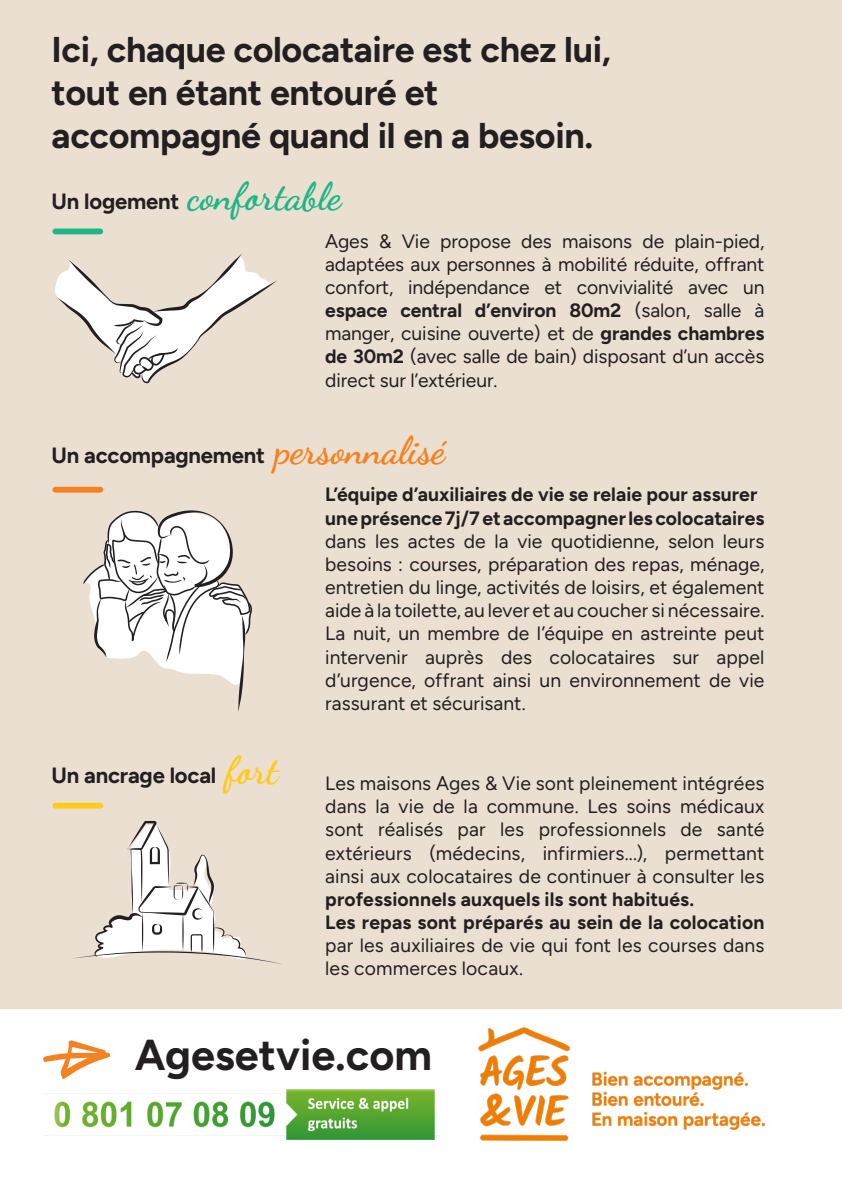
<style>
.page{position:relative;width:842px;height:1191px;background:#fff}
.page>*{position:absolute;margin:0;border:0;box-sizing:border-box;transform-origin:0 0}
.t1{font:700 43px "Figtree";color:#231f20}
.t2{font:700 38.6px "Dancing Script";color:#1eb684}
.t3{font:700 35.8px "Figtree";letter-spacing:-.01em;color:#231f20}
.t4{font:700 22px "Figtree";letter-spacing:-.01em;color:#231f20}
.t5{font:19.2px/23.2px "Figtree";letter-spacing:.005em;color:#231f20;text-align:justify}
.t6{font:700 19.2px "Figtree";letter-spacing:.005em;color:#231f20}
.s1{font-family:"Figtree";font-size:22px;color:#231f20}
.s2{font-weight:700}
.s3{font-family:"Dancing Script";font-size:38.6px;color:#f58220}
.s4{font-family:"Dancing Script";font-size:38.6px;color:#fecb1b}
</style>
<div class="page">
<div style="left:0;top:0;width:842px;height:1009px;background:#ebdfd2"></div>
<div style="left:55px;top:487px;width:45px;height:5px;background:#f58220"></div>
<svg style="left:83px;top:510px;width:169px;height:200px"></svg>
<div style="left:55px;top:228px;width:45px;height:6px;background:#1eb684"></div>
<svg style="left:55px;top:253px;width:222px;height:131px"></svg>
<div style="left:55px;top:802px;width:45px;height:6px;background:#fecb1b"></div>
<svg style="left:73px;top:821px;width:208px;height:143px"></svg>
<img style="left:478px;top:1027px;width:288px;height:114px">
<img style="left:44px;top:1089px;width:395px;height:50px">
<svg style="left:43px;top:1040px;width:67px;height:39px"></svg>
<p class="t3" style="left:52px;top:28px;width:561px">Ici, chaque colocataire est chez lui,</p>
<p class="t3" style="left:52px;top:71px;width:388px">tout en étant entouré et</p>
<p class="t3" style="left:52px;top:114px;width:543px">accompagné quand il en a besoin.</p>
<p class="t2" style="left:52px;top:167px;width:291px"><span class="s1">Un logement</span> confortable</p>
<p class="t5" style="left:325px;top:229px;width:441px">Ages &amp; Vie propose des maisons de plain-pied, adaptées aux personnes à mobilité réduite, offrant confort, indépendance et convivialité avec un <span class="s2">espace central d’environ 80m2</span> (salon, salle à manger, cuisine ouverte) et de <span class="s2">grandes chambres de 30m2</span> (avec salle de bain) disposant d’un accès direct sur l’extérieur.</p>
<p class="t4" style="left:52px;top:442px;width:395px">Un accompagnement <span class="s3">personnalisé</span></p>
<p class="t6" style="left:325px;top:483px;width:434px">L’équipe d’auxiliaires de vie se relaie pour assurer</p>
<p class="t6" style="left:325px;top:506px;width:441px">une présence 7j/7 et accompagner les colocataires</p>
<p class="t5" style="left:325px;top:529px;width:441px">dans les actes de la vie quotidienne, selon leurs besoins : courses, préparation des repas, ménage, entretien du linge, activités de loisirs, et également aide à la toilette, au lever et au coucher si nécessaire.<br>La nuit, un membre de l’équipe en astreinte peut intervenir auprès des colocataires sur appel d’urgence, offrant ainsi un environnement de vie rassurant et sécurisant.</p>
<p class="t4" style="left:52px;top:761px;width:228px">Un ancrage local <span class="s4">fort</span></p>
<p class="t5" style="left:325px;top:772px;width:441px">Les maisons Ages &amp; Vie sont pleinement intégrées</p>
<p class="t5" style="left:325px;top:795px;width:441px">dans la vie de la commune. Les soins médicaux sont réalisés par les professionnels de santé extérieurs (médecins, infirmiers...), permettant ainsi aux colocataires de continuer à consulter les <span class="s2">professionnels auxquels ils sont habitués.</span></p>
<p class="t5" style="left:325px;top:911px;width:441px"><span class="s2">Les repas sont préparés au sein de la colocation </span>par les auxiliaires de vie qui font les courses dans les commerces locaux.</p>
<p class="t1" style="left:135px;top:1029px;width:299px">Agesetvie.com</p>
</div>
